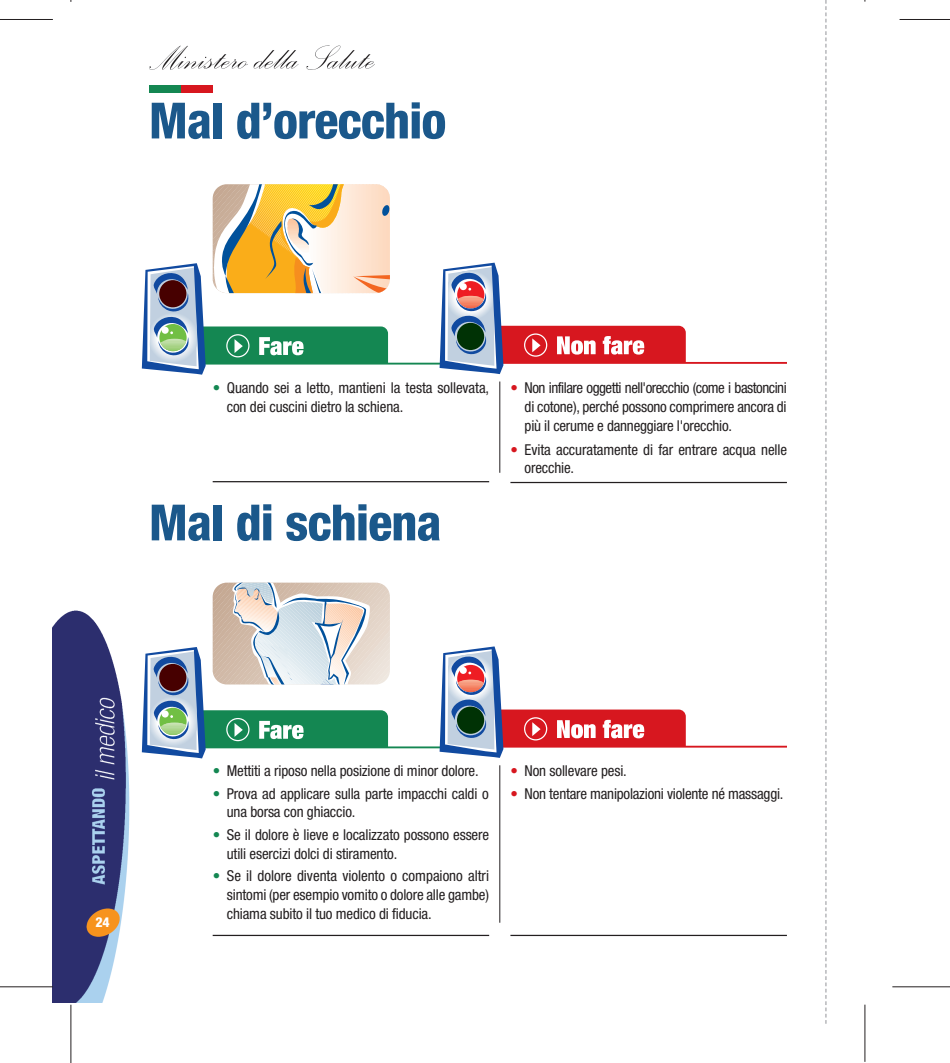
<style>
.page{position:relative;width:950px;height:1063px;background:#fff}
.page>*{position:absolute;margin:0;border:0;box-sizing:border-box;transform-origin:0 0}
.t1{font:800 condensed 50px "Helvetica Neue";letter-spacing:-.015em;color:#1b588b}
.t2{font:condensed 15px/18.8px "Helvetica Neue";letter-spacing:-.01em;color:#231f20}
.t3{font:800 condensed 13.75px "Helvetica Neue";color:#fff}
.s1{color:#148752}
.s2{color:#d7171f}
</style>
<div class="page">
<img style="left:52px;top:610px;width:78px;height:393px">
<img style="left:149px;top:45px;width:225px;height:25px">
<svg style="left:825px;top:0;width:1px;height:1024px"></svg>
<hr style="left:0;top:19px;width:53px;height:1px;background:#231f20">
<hr style="left:0;top:987px;width:53px;height:1px;background:#231f20">
<hr style="left:71px;top:1005px;width:1px;height:58px;background:#231f20">
<hr style="left:899px;top:19px;width:51px;height:1px;background:#231f20">
<hr style="left:892px;top:987px;width:58px;height:1px;background:#231f20">
<hr style="left:864px;top:1005px;width:1px;height:57px;background:#231f20">
<div style="left:149px;top:85px;width:32px;height:7px;background:#148752"></div>
<div style="left:181px;top:85px;width:32px;height:7px;background:#d7171f"></div>
<hr style="left:499px;top:382px;width:1px;height:91px;background:#231f20">
<hr style="left:213px;top:481px;width:276px;height:1px;background:#231f20">
<svg style="left:142px;top:184px;width:645px;height:191px"></svg>
<hr style="left:510px;top:482px;width:277px;height:1px;background:#231f20">
<hr style="left:499px;top:765px;width:1px;height:158px;background:#231f20">
<hr style="left:213px;top:935px;width:276px;height:1px;background:#231f20">
<svg style="left:142px;top:583px;width:645px;height:175px"></svg>
<hr style="left:510px;top:935px;width:277px;height:1px;background:#231f20">
<h1 class="t1" style="left:149px;top:103px;width:299px">Mal d’orecchio</h1>
<p class="t2" style="left:227px;top:380px;width:264px;text-indent:-14px"><span class="s1">•</span> Quando sei a letto, mantieni la testa sollevata, con dei cuscini dietro la schiena.</p>
<p class="t2" style="left:524px;top:380px;width:264px;text-align:justify;text-indent:-14px"><span class="s2">•</span> Non infilare oggetti nell'orecchio (come i bastoncini di cotone), perché possono comprimere ancora di più il cerume e danneggiare l'orecchio.</p>
<p class="t2" style="left:524px;top:441px;width:264px;text-indent:-14px"><span class="s2">•</span> Evita accuratamente di far entrare acqua nelle orecchie.</p>
<h1 class="t1" style="left:149px;top:505px;width:294px">Mal di schiena</h1>
<p class="t3" style="left:95px;top:917px;width:16px">24</p>
<p class="t2" style="left:213px;top:763px;width:267px"><span class="s1">•</span> Mettiti a riposo nella posizione di minor dolore.</p>
<p class="t2" style="left:227px;top:785px;width:264px;text-indent:-14px"><span class="s1">•</span> Prova ad applicare sulla parte impacchi caldi o una borsa con ghiaccio.</p>
<p class="t2" style="left:227px;top:826px;width:264px;text-indent:-14px"><span class="s1">•</span> Se il dolore è lieve e localizzato possono essere utili esercizi dolci di stiramento.</p>
<p class="t2" style="left:227px;top:868px;width:264px;text-align:justify;text-indent:-14px"><span class="s1">•</span> Se il dolore diventa violento o compaiono altri sintomi (per esempio vomito o dolore alle gambe) chiama subito il tuo medico di fiducia.</p>
<p class="t2" style="left:510px;top:763px;width:118px"><span class="s2">•</span> Non sollevare pesi.</p>
<p class="t2" style="left:510px;top:785px;width:274px"><span class="s2">•</span> Non tentare manipolazioni violente né massaggi.</p>
</div>
